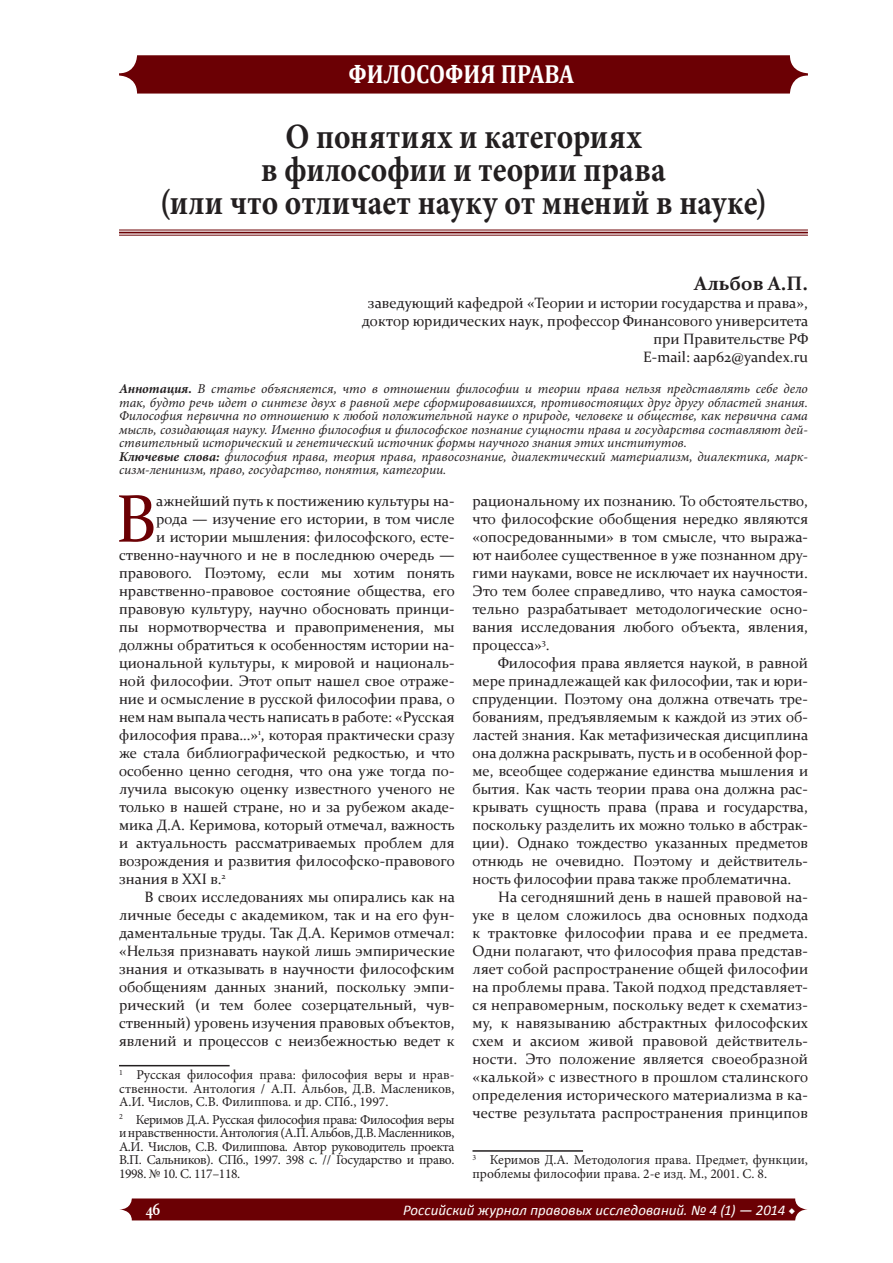
<style>
.page{position:relative;width:893px;height:1263px;background:#fff}
.page>*{position:absolute;margin:0;border:0;box-sizing:border-box;transform-origin:0 0}
.ÏËÚ_ËÈ{font:67.65px "Constantia";color:#6b0004}
.Рубрика{font:700 35.7px/33px "Minion Pro";letter-spacing:.01em;color:#231f20;text-align:center;scale:.88 1}
.t1{font:700 26.25px "Cambria";color:#fff;scale:.88 1}
.Обычный{font:700 19.5px "Constantia";color:#231f20}
.t2{font:700 16.8px "Constantia";color:#fff;scale:.8 1}
.ÏËÚ_ËÈ-2{font:15px/18px "Constantia";color:#231f20;text-align:justify}
.Обычный-2{font:15px/18px "Constantia";color:#231f20;text-align:right}
.t3{font:italic 14.85px "Calibri";letter-spacing:.005em;color:#fff}
.ÏËÚ_ËÈ-3{font:italic 13.5px/13.5px "Minion Pro";color:#231f20;text-align:justify}
.t4{font:13.5px/13.5px "Minion Pro";letter-spacing:-.005em;color:#231f20;text-align:justify}
.s1{font-weight:700}
.s2{font-family:"Minion Pro";font-weight:700;font-style:normal}
</style>
<div class="page">
<svg style="left:120px;top:1198px;width:687px;height:22px;background:#720c10"></svg>
<div style="left:119px;top:55px;width:689px;height:39px;background:#6b0004;border-radius:18px"></div>
<hr style="left:119px;top:235px;width:689px;height:1px;background:#6b0004">
<hr style="left:119px;top:232px;width:689px;height:1px;background:#6b0004">
<hr style="left:119px;top:230px;width:689px;height:1px;background:#6b0004">
<hr style="left:119px;top:1065px;width:111px;height:1px;background:#231f20">
<hr style="left:472px;top:1150px;width:111px;height:2px;background:#231f20">
<p class="t1" style="left:348px;top:56px;width:258px">ФИЛОСОФИЯ ПРАВА</p>
<p class="Рубрика" style="left:160px;top:120px;width:691px">O понятиях и категориях<br>в философии и теории права<br>(или что отличает науку от мнений в науке)</p>
<p class="Обычный" style="left:694px;top:269px;width:115px">Альбов А.П.</p>
<p class="Обычный-2" style="left:362px;top:293px;width:448px">заведующий кафедрой «Теории и истории государства и права», доктор юридических наук, профессор Финансового университета при Правительстве РФ</p>
<p class="ÏËÚ_ËÈ-2" style="left:643px;top:347px;width:166px">E-mail: aap62@yandex.ru</p>
<p class="ÏËÚ_ËÈ-3" style="left:119px;top:382px;width:690px"><span class="s1">Аннотация.</span> В статье объясняется, что в отношении философии и теории права нельзя представлять себе дело так, будто речь идет о синтезе двух в равной мере сформировавшихся, противостоящих друг другу областей знания.<br>Философия первична по отношению к любой положительной науке о природе, человеке и обществе, как первична сама мысль, созидающая науку. Именно философия и философское познание сущности права и государства составляют дей&shy;ствительный исторический и генетический источник формы научного знания этих институтов.</p>
<p class="ÏËÚ_ËÈ-3" style="left:119px;top:449px;width:690px"><span class="s1">Ключевые слова:</span> философия права, теория права, правосознание, диалектический материализм, диалектика, марк&shy;сизм-ленинизм, право, государство, понятия, категории.</p>
<p class="ÏËÚ_ËÈ" style="left:116px;top:473px;width:42px">В</p>
<p class="ÏËÚ_ËÈ-2" style="left:156px;top:491px;width:300px">ажнейший путь к постижению культуры на-</p>
<p class="ÏËÚ_ËÈ-2" style="left:472px;top:491px;width:337px">рациональному их познанию. То обстоятельство, что философские обобщения нередко являются «опосредованными» в том смысле, что выража&shy;ют наиболее существенное в уже познанном дру&shy;гими науками, вовсе не исключает их научности.<br>Это тем более справедливо, что наука самостоя&shy;тельно разрабатывает методологические осно&shy;вания исследования любого объекта, явления, процесса»<sup>3</sup>.</p>
<p class="ÏËÚ_ËÈ-2" style="left:472px;top:653px;width:337px;text-indent:26px">Философия права является наукой, в равной мере принадлежащей как философии, так и юри&shy;спруденции. Поэтому она должна отвечать тре&shy;бованиям, предъявляемым к каждой из этих об&shy;ластей знания. Как метафизическая дисциплина она должна раскрывать, пусть и в особенной фор&shy;ме, всеобщее содержание единства мышления и бытия. Как часть теории права она должна рас&shy;крывать сущность права (права и государства, поскольку разделить их можно только в абстрак&shy;ции). Однако тождество указанных предметов отнюдь не очевидно. Поэтому и действитель&shy;ность философии права также проблематична.</p>
<p class="ÏËÚ_ËÈ-2" style="left:472px;top:887px;width:337px;text-indent:26px">На сегодняшний день в нашей правовой на&shy;уке в целом сложилось два основных подхода к трактовке философии права и ее предмета.<br>Одни полагают, что философия права представ&shy;ляет собой распространение общей философии на проблемы права. Такой подход представляет&shy;ся неправомерным, поскольку ведет к схематиз&shy;му, к навязыванию абстрактных философских схем и аксиом живой правовой действитель&shy;ности. Это положение является своеобразной «калькой» с известного в прошлом сталинского определения исторического материализма в ка&shy;честве результата распространения принципов</p>
<p class="t4" style="left:472px;top:1153px;width:337px"><sup>3</sup> Керимов Д.А. Методология права. Предмет, функции, проблемы философии права. 2-е изд. М., 2001. С. 8.</p>
<p class="ÏËÚ_ËÈ-2" style="left:156px;top:509px;width:300px">рода — изучение его истории, в том числе</p>
<p class="ÏËÚ_ËÈ-2" style="left:156px;top:527px;width:300px">и истории мышления: философского, есте-</p>
<p class="ÏËÚ_ËÈ-2" style="left:119px;top:545px;width:337px">ственно-научного и не в последнюю очередь —</p>
<p class="ÏËÚ_ËÈ-2" style="left:119px;top:563px;width:337px">правового. Поэтому, если мы хотим понять</p>
<p class="ÏËÚ_ËÈ-2" style="left:119px;top:581px;width:337px">нравственно-правовое состояние общества, его</p>
<p class="ÏËÚ_ËÈ-2" style="left:119px;top:599px;width:337px">правовую культуру, научно обосновать принци-</p>
<p class="ÏËÚ_ËÈ-2" style="left:119px;top:617px;width:337px">пы нормотворчества и правоприменения, мы</p>
<p class="ÏËÚ_ËÈ-2" style="left:119px;top:635px;width:337px">должны обратиться к особенностям истории на-</p>
<p class="ÏËÚ_ËÈ-2" style="left:119px;top:653px;width:337px">циональной культуры, к мировой и националь-</p>
<p class="ÏËÚ_ËÈ-2" style="left:119px;top:671px;width:337px">ной философии. Этот опыт нашел свое отраже-</p>
<p class="ÏËÚ_ËÈ-2" style="left:119px;top:689px;width:337px">ние и осмысление в русской философии права, о</p>
<p class="ÏËÚ_ËÈ-2" style="left:119px;top:707px;width:337px">нем нам выпала честь написать в работе: «Русская</p>
<p class="ÏËÚ_ËÈ-2" style="left:119px;top:725px;width:337px">философия права…»<sup>1</sup>, которая практически сразу</p>
<p class="ÏËÚ_ËÈ-2" style="left:119px;top:743px;width:337px">же стала библиографической редкостью, и что</p>
<p class="ÏËÚ_ËÈ-2" style="left:119px;top:761px;width:337px">особенно ценно сегодня, что она уже тогда по-</p>
<p class="ÏËÚ_ËÈ-2" style="left:119px;top:779px;width:337px">лучила высокую оценку известного ученого не</p>
<p class="ÏËÚ_ËÈ-2" style="left:119px;top:797px;width:337px">только в нашей стране, но и за рубежом акаде-</p>
<p class="ÏËÚ_ËÈ-2" style="left:119px;top:815px;width:337px">мика Д.А. Керимова, который отмечал, важность</p>
<p class="ÏËÚ_ËÈ-2" style="left:119px;top:833px;width:337px">и актуальность рассматриваемых проблем для</p>
<p class="ÏËÚ_ËÈ-2" style="left:119px;top:851px;width:337px">возрождения и развития философско-правового</p>
<p class="ÏËÚ_ËÈ-2" style="left:119px;top:869px;width:108px">знания в XХI в.<sup>2</sup></p>
<p class="ÏËÚ_ËÈ-2" style="left:119px;top:887px;width:337px;text-indent:26px">В своих исследованиях мы опирались как на личные беседы с академиком, так и на его фун&shy;даментальные труды. Так Д.А. Керимов отмечал: «Нельзя признавать наукой лишь эмпирические знания и отказывать в научности философским обобщениям данных знаний, поскольку эмпи&shy;рический (и тем более созерцательный, чув&shy;ственный) уровень изучения правовых объектов, явлений и процессов с неизбежностью ведет к</p>
<p class="t4" style="left:119px;top:1068px;width:337px"><sup>1</sup> Русская философия права: философия веры и нрав&shy;ственности. Антология / А.П. Альбов, Д.В. Маслеников, А.И. Числов, С.В. Филиппова. и др. СПб., 1997.</p>
<p class="t4" style="left:119px;top:1113px;width:337px"><sup>2</sup> Керимов Д.А. Русская философия права: Философия веры и нравственности. Антология (А.П. Альбов, Д.В. Масленников, А.И. Числов, С.В. Филиппова. Автор руководитель проекта В.П. Сальников). СПб., 1997. 398 с. // Государство и право.<br>1998. № 10. С. 117–118.</p>
<p class="t2" style="left:146px;top:1197px;width:20px">46</p>
<p class="t3" style="left:403px;top:1200px;width:394px">Российский журнал правовых исследований. № 4 (1) — 2014 <span class="s2">◆</span></p>
</div>
